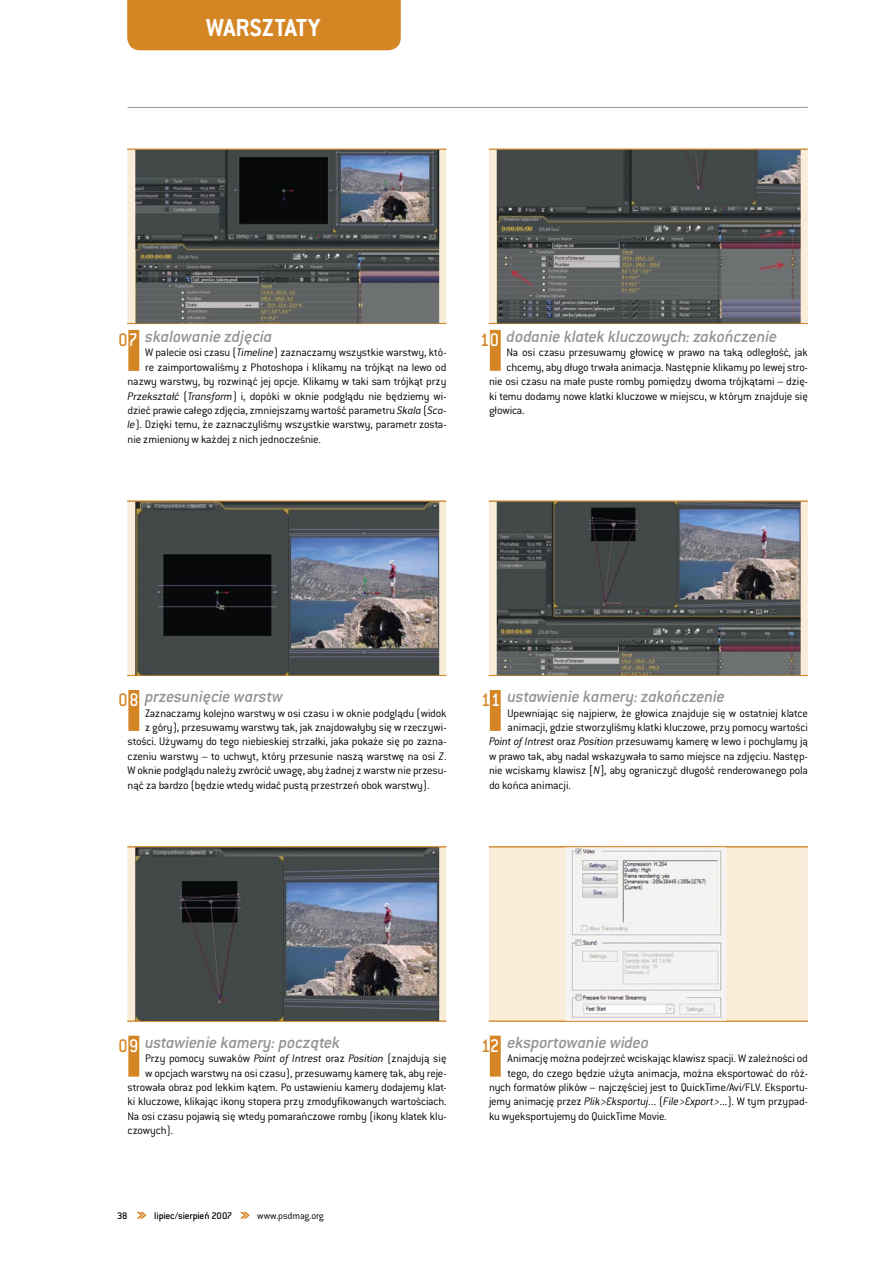
<style>
.page{position:relative;width:893px;height:1263px;background:#fff}
.page>*{position:absolute;margin:0;border:0;box-sizing:border-box;transform-origin:0 0}
.t1{font:700 27px "Conduit Pl";letter-spacing:.005em;color:#fff}
.t2{font:500 19.95px "Conduit Pl";letter-spacing:.045em;color:#d48625;scale:.9 1}
.srodtytul{font:italic 500 18px "Conduit Pl";letter-spacing:-.01em;color:#939393}
.body{font:300 12px "Conduit Pl";letter-spacing:-.01em;color:#000}
.t3{font:500 10.5px "Conduit Pl";letter-spacing:-.02em;color:#000}
.t4{font:300 10.5px "Conduit ITC";letter-spacing:-.01em;color:#000}
.t5{font:500 10.5px "Conduit ITC";color:#000}
.s1{font-style:italic}
.s2{color:#fff}
</style>
<div class="page">
<div style="left:127px;top:0;width:274px;height:50px;background:#d48625"></div>
<svg style="left:136px;top:1212px;width:11px;height:6px"></svg>
<svg style="left:240px;top:1212px;width:10px;height:6px"></svg>
<hr style="left:128px;top:107px;width:680px;height:1px;background:#939393">
<div style="left:127px;top:149px;width:319px;height:174px;background:#f9edda"></div>
<hr style="left:127px;top:323px;width:319px;height:1px;background:#d48625">
<hr style="left:127px;top:149px;width:319px;height:1px;background:#d48625">
<div style="left:128px;top:330px;width:11px;height:41px;background:#d48625"></div>
<div style="left:127px;top:501px;width:319px;height:174px;background:#f9edda"></div>
<hr style="left:127px;top:675px;width:319px;height:1px;background:#d48625">
<hr style="left:127px;top:501px;width:319px;height:1px;background:#d48625">
<div style="left:127px;top:847px;width:319px;height:174px;background:#f9edda"></div>
<hr style="left:127px;top:1021px;width:319px;height:1px;background:#d48625">
<hr style="left:127px;top:846px;width:319px;height:1px;background:#d48625">
<div style="left:489px;top:149px;width:319px;height:174px;background:#f9edda"></div>
<hr style="left:489px;top:323px;width:319px;height:1px;background:#d48625">
<hr style="left:489px;top:149px;width:319px;height:1px;background:#d48625">
<div style="left:489px;top:501px;width:319px;height:174px;background:#f9edda"></div>
<hr style="left:489px;top:675px;width:319px;height:1px;background:#d48625">
<hr style="left:489px;top:501px;width:319px;height:1px;background:#d48625">
<div style="left:489px;top:847px;width:319px;height:174px;background:#f9edda"></div>
<hr style="left:489px;top:1021px;width:319px;height:1px;background:#d48625">
<hr style="left:489px;top:846px;width:319px;height:1px;background:#d48625">
<div style="left:128px;top:690px;width:11px;height:41px;background:#d48625"></div>
<div style="left:128px;top:1036px;width:11px;height:40px;background:#d48625"></div>
<div style="left:490px;top:330px;width:11px;height:41px;background:#d48625"></div>
<div style="left:490px;top:690px;width:11px;height:41px;background:#d48625"></div>
<div style="left:490px;top:1036px;width:11px;height:40px;background:#d48625"></div>
<img style="left:135px;top:150px;width:304px;height:173px">
<img style="left:135px;top:502px;width:304px;height:173px">
<img style="left:135px;top:847px;width:304px;height:174px">
<img style="left:497px;top:150px;width:303px;height:173px">
<img style="left:497px;top:502px;width:303px;height:173px">
<img style="left:497px;top:847px;width:303px;height:174px">
<h1 class="t1" style="left:206px;top:12px;width:116px">WARSZTATY</h1>
<p class="srodtytul" style="left:145px;top:326px;width:129px">skalowanie zdjęcia</p>
<p class="body" style="left:145px;top:346px;width:303px">W palecie osi czasu (<span class="s1">Timeline</span>) zaznaczamy wszystkie warstwy, któ-</p>
<p class="body" style="left:145px;top:361px;width:303px">re zaimportowaliśmy z Photoshopa i klikamy na trójkąt na lewo od</p>
<p class="body" style="left:128px;top:375px;width:320px">nazwy warstwy, by rozwinąć jej opcje. Klikamy w taki sam trójkąt przy</p>
<p class="body" style="left:128px;top:389px;width:320px"><span class="s1">Przekształć</span> (<span class="s1">Transform</span>) i, dopóki w oknie podglądu nie będziemy wi-</p>
<p class="body" style="left:128px;top:404px;width:320px">dzieć prawie całego zdjęcia, zmniejszamy wartość parametru <span class="s1">Skala</span> (<span class="s1">Sca-</span></p>
<p class="body" style="left:128px;top:418px;width:320px"><span class="s1">le</span>). Dzięki temu, że zaznaczyliśmy wszystkie warstwy, parametr zosta-</p>
<p class="body" style="left:128px;top:433px;width:195px">nie zmieniony w każdej z nich jednocześnie.</p>
<p class="t2" style="left:119px;top:329px;width:23px">0<span class="s2">7</span></p>
<p class="srodtytul" style="left:507px;top:326px;width:272px">dodanie klatek kluczowych: zakończenie</p>
<p class="body" style="left:507px;top:346px;width:303px">Na osi czasu przesuwamy głowicę w prawo na taką odległość, jak</p>
<p class="body" style="left:507px;top:361px;width:303px">chcemy, aby długo trwała animacja. Następnie klikamy po lewej stro-</p>
<p class="body" style="left:489px;top:375px;width:320px">nie osi czasu na małe puste romby pomiędzy dwoma trójkątami – dzię-</p>
<p class="body" style="left:489px;top:389px;width:320px">ki temu dodamy nowe klatki kluczowe w miejscu, w którym znajduje się</p>
<p class="body" style="left:489px;top:404px;width:37px">głowica.</p>
<p class="t2" style="left:480px;top:329px;width:23px">1<span class="s2">0</span></p>
<p class="srodtytul" style="left:145px;top:686px;width:139px">przesunięcie warstw</p>
<p class="body" style="left:145px;top:706px;width:303px">Zaznaczamy kolejno warstwy w osi czasu i w oknie podglądu (widok</p>
<p class="body" style="left:145px;top:721px;width:303px">z góry), przesuwamy warstwy tak, jak znajdowałyby się w rzeczywi-</p>
<p class="body" style="left:128px;top:735px;width:320px">stości. Używamy do tego niebieskiej strzałki, jaka pokaże się po zazna-</p>
<p class="body" style="left:128px;top:749px;width:320px">czeniu warstwy – to uchwyt, który przesunie naszą warstwę na osi <span class="s1">Z</span>.</p>
<p class="body" style="left:128px;top:764px;width:320px">W oknie podglądu należy zwrócić uwagę, aby żadnej z warstw nie przesu-</p>
<p class="body" style="left:128px;top:778px;width:303px">nąć za bardzo (będzie wtedy widać pustą przestrzeń obok warstwy).</p>
<p class="t2" style="left:119px;top:689px;width:24px">0<span class="s2">8</span></p>
<p class="srodtytul" style="left:508px;top:686px;width:219px">ustawienie kamery: zakończenie</p>
<p class="body" style="left:508px;top:706px;width:302px">Upewniając się najpierw, że głowica znajduje się w ostatniej klatce</p>
<p class="body" style="left:508px;top:721px;width:302px">animacji, gdzie stworzyliśmy klatki kluczowe, przy pomocy wartości</p>
<p class="body" style="left:489px;top:735px;width:320px"><span class="s1">Point of Intrest</span> oraz <span class="s1">Position</span> przesuwamy kamerę w lewo i pochylamy ją</p>
<p class="body" style="left:489px;top:749px;width:320px">w prawo tak, aby nadal wskazywała to samo miejsce na zdjęciu. Następ-</p>
<p class="body" style="left:489px;top:764px;width:320px">nie wciskamy klawisz [<span class="s1">N</span>], aby ograniczyć długość renderowanego pola</p>
<p class="body" style="left:489px;top:778px;width:83px">do końca animacji.</p>
<p class="t2" style="left:481px;top:689px;width:23px">1<span class="s2">1</span></p>
<p class="srodtytul" style="left:145px;top:1032px;width:197px">ustawienie kamery: początek</p>
<p class="body" style="left:145px;top:1052px;width:303px">Przy pomocy suwaków <span class="s1">Point of Intrest</span> oraz <span class="s1">Position</span> (znajdują się</p>
<p class="body" style="left:145px;top:1066px;width:303px">w opcjach warstwy na osi czasu), przesuwamy kamerę tak, aby reje-</p>
<p class="body" style="left:128px;top:1081px;width:320px">strowała obraz pod lekkim kątem. Po ustawieniu kamery dodajemy klat-</p>
<p class="body" style="left:128px;top:1095px;width:320px">ki kluczowe, klikając ikony stopera przy zmodyfikowanych wartościach.</p>
<p class="body" style="left:128px;top:1109px;width:320px">Na osi czasu pojawią się wtedy pomarańczowe romby (ikony klatek klu-</p>
<p class="body" style="left:128px;top:1124px;width:47px">czowych).</p>
<p class="t2" style="left:119px;top:1035px;width:23px">0<span class="s2">9</span></p>
<p class="t5" style="left:117px;top:1209px;width:12px">38</p>
<p class="t3" style="left:154px;top:1209px;width:80px">lipiec/sierpień 2007</p>
<p class="t4" style="left:257px;top:1209px;width:68px">www.psdmag.org</p>
<p class="srodtytul" style="left:508px;top:1032px;width:143px">eksportowanie wideo</p>
<p class="body" style="left:508px;top:1052px;width:302px">Animację można podejrzeć wciskając klawisz spacji. W zależności od</p>
<p class="body" style="left:508px;top:1066px;width:302px">tego, do czego będzie użyta animacja, można eksportować do róż-</p>
<p class="body" style="left:489px;top:1081px;width:320px">nych formatów plików – najczęściej jest to QuickTime/Avi/FLV. Eksportu-</p>
<p class="body" style="left:489px;top:1095px;width:320px">jemy animację przez <span class="s1">Plik&gt;Eksportuj.</span>.. (<span class="s1">File&gt;Export&gt;</span>...). W tym przypad-</p>
<p class="body" style="left:489px;top:1109px;width:179px">ku wyeksportujemy do QuickTime Movie.</p>
<p class="t2" style="left:481px;top:1035px;width:22px">1<span class="s2">2</span></p>
</div>
